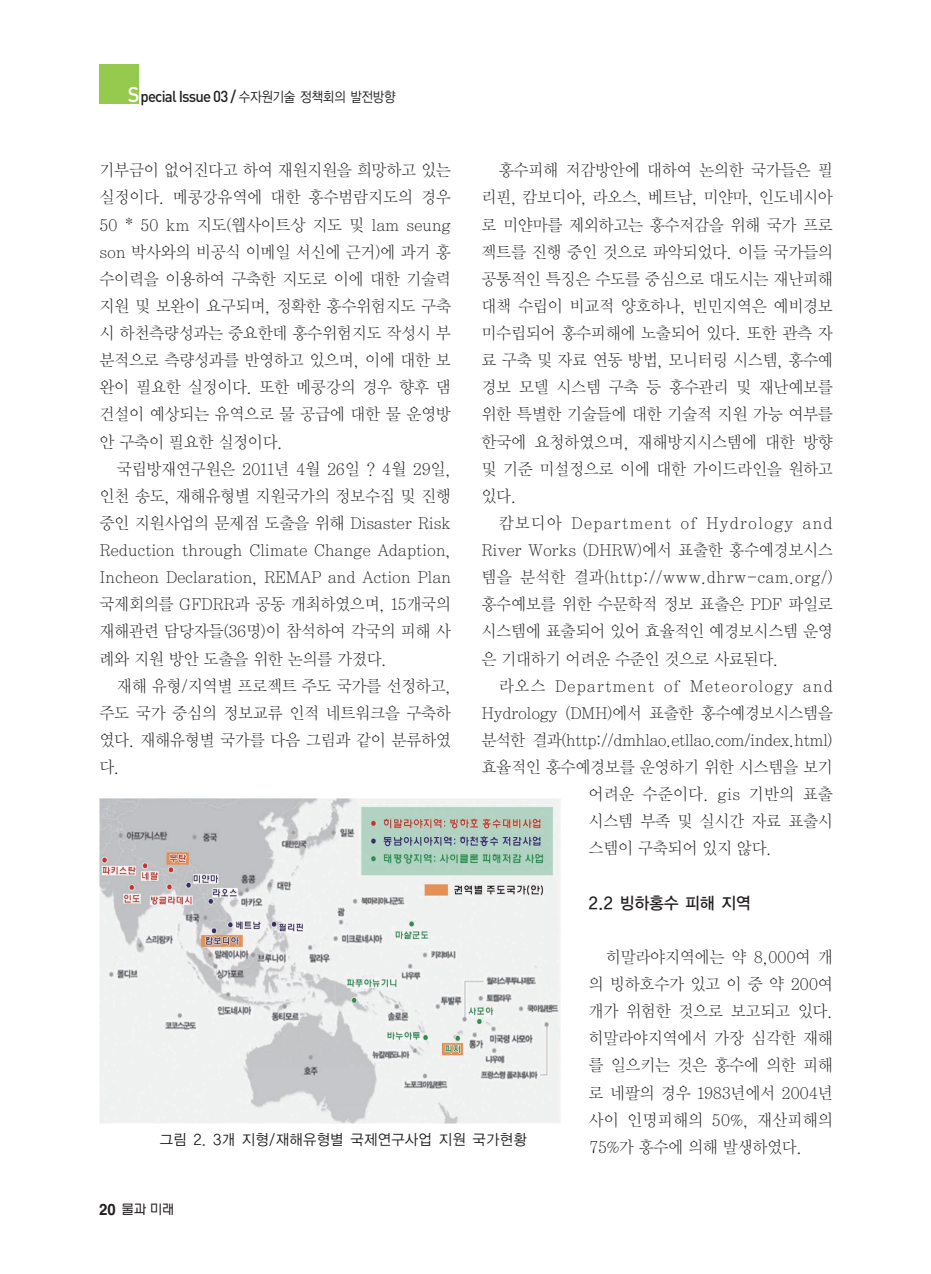
<style>
.page{position:relative;width:931px;height:1274px;background:#fff}
.page>*{position:absolute;margin:0;border:0;box-sizing:border-box;transform-origin:0 0}
.t1{font:16.62px/27.1px "Y Mj O11";letter-spacing:-.065em;color:#231f20;text-align:justify;scale:.95 1}
.t2{font:16.62px "Y Mj O11";letter-spacing:-.09em;color:#231f20;scale:.95 1}
.t3{font:16.62px "Y Mj O11";letter-spacing:.005em;color:#231f20;scale:.95 1}
.t4{font:16.62px "Y Mj O11";letter-spacing:-.035em;color:#231f20;scale:.95 1}
.t5{font:16.62px "YGO13";letter-spacing:-.075em;color:#231f20;scale:.95 1}
.t6{font:500 15.75px "DIN";letter-spacing:-.055em;color:#231f20;scale:.95 1}
.t7{font:14.88px "YGO12";letter-spacing:-.035em;color:#231f20;scale:.95 1}
.t8{font:300 14px "HY Wul Nun";color:#231f20;scale:.9 1}
.s1{font-size:21px;color:#fff}
.s2{font-family:"YGO12";font-weight:400;font-size:14px}
.s3{font-family:"Helvetica";font-weight:700;font-size:15.75px}
</style>
<div class="page">
<div style="left:99px;top:64px;width:40px;height:40px;background:#96ca4e"></div>
<img style="left:99px;top:799px;width:462px;height:324px">
<p class="t6" style="left:128px;top:91px;width:284px"><span class="s1">S</span>pecial Issue 03 / <span class="s2">수자원기술 정책회의 발전방향</span></p>
<p class="t1" style="left:99px;top:158px;width:372px">기부금이 없어진다고 하여 재원지원을 희망하고 있는 실정이다. 메콩강유역에 대한 홍수범람지도의 경우 50 * 50 km 지도(웹사이트상 지도 및 lam seung son 박사와의 비공식 이메일 서신에 근거)에 과거 홍 수이력을 이용하여 구축한 지도로 이에 대한 기술력 지원 및 보완이 요구되며, 정확한 홍수위험지도 구축 시 하천측량성과는 중요한데 홍수위험지도 작성시 부 분적으로 측량성과를 반영하고 있으며, 이에 대한 보 완이 필요한 실정이다. 또한 메콩강의 경우 향후 댐 건설이 예상되는 유역으로 물 공급에 대한 물 운영방 안 구축이 필요한 실정이다.</p>
<p class="t1" style="left:99px;top:456px;width:372px;text-indent:17px">국립방재연구원은 2011년 4월 26일 ? 4월 29일, 인천 송도, 재해유형별 지원국가의 정보수집 및 진행 중인 지원사업의 문제점 도출을 위해 Disaster Risk Reduction through Climate Change Adaption, Incheon Declaration, REMAP and Action Plan 국제회의를 GFDRR과 공동 개최하였으며, 15개국의 재해관련 담당자들(36명)이 참석하여 각국의 피해 사 례와 지원 방안 도출을 위한 논의를 가졌다.</p>
<p class="t1" style="left:99px;top:673px;width:372px;text-indent:17px">재해 유형/지역별 프로젝트 주도 국가를 선정하고, 주도 국가 중심의 정보교류 인적 네트워크을 구축하 였다. 재해유형별 국가를 다음 그림과 같이 분류하였 다.</p>
<p class="t1" style="left:481px;top:158px;width:372px;text-indent:17px">홍수피해 저감방안에 대하여 논의한 국가들은 필 리핀, 캄보디아, 라오스, 베트남, 미얀마, 인도네시아 로 미얀마를 제외하고는 홍수저감을 위해 국가 프로 젝트를 진행 중인 것으로 파악되었다. 이들 국가들의 공통적인 특징은 수도를 중심으로 대도시는 재난피해 대책 수립이 비교적 양호하나, 빈민지역은 예비경보 미수립되어 홍수피해에 노출되어 있다. 또한 관측 자 료 구축 및 자료 연동 방법, 모니터링 시스템, 홍수예 경보 모델 시스템 구축 등 홍수관리 및 재난예보를 위한 특별한 기술들에 대한 기술적 지원 가능 여부를 한국에 요청하였으며, 재해방지시스템에 대한 방향 및 기준 미설정으로 이에 대한 가이드라인을 원하고 있다.</p>
<p class="t1" style="left:481px;top:510px;width:372px;text-indent:17px">캄보디아 Department of Hydrology and River Works (DHRW)에서 표출한 홍수예경보시스 템을 분석한 결과(http://www.dhrw-cam.org/) 홍수예보를 위한 수문학적 정보 표출은 PDF 파일로 시스템에 표출되어 있어 효율적인 예경보시스템 운영 은 기대하기 어려운 수준인 것으로 사료된다.</p>
<p class="t3" style="left:499px;top:678px;width:354px">라오스 Department of Meteorology and</p>
<p class="t1" style="left:481px;top:700px;width:372px">Hydrology (DMH)에서 표출한 홍수예경보시스템을</p>
<p class="t2" style="left:481px;top:732px;width:372px">분석한 결과(http://dmhlao.etllao.com/index.html)</p>
<p class="t1" style="left:481px;top:755px;width:372px">효율적인 홍수예경보를 운영하기 위한 시스템을 보기</p>
<p class="t4" style="left:588px;top:787px;width:260px">어려운 수준이다. gis 기반의 표출</p>
<p class="t1" style="left:588px;top:809px;width:259px">시스템 부족 및 실시간 자료 표출시</p>
<p class="t1" style="left:588px;top:836px;width:195px">스템이 구축되어 있지 않다.</p>
<p class="t5" style="left:588px;top:895px;width:173px">2.2 빙하홍수 피해 지역</p>
<p class="t1" style="left:588px;top:944px;width:260px;text-indent:17px">히말라야지역에는 약 8,000여 개 의 빙하호수가 있고 이 중 약 200여 개가 위험한 것으로 보고되고 있다. 히말라야지역에서 가장 심각한 재해 를 일으키는 것은 홍수에 의한 피해 로 네팔의 경우 1983년에서 2004년 사이 인명피해의 50%, 재산피해의 75%가 홍수에 의해 발생하였다.</p>
<p class="t7" style="left:159px;top:1133px;width:389px">그림 2. 3개 지형/재해유형별 국제연구사업 지원 국가현황</p>
<p class="t8" style="left:99px;top:1204px;width:85px"><span class="s3">20</span> 물과 미래</p>
</div>
